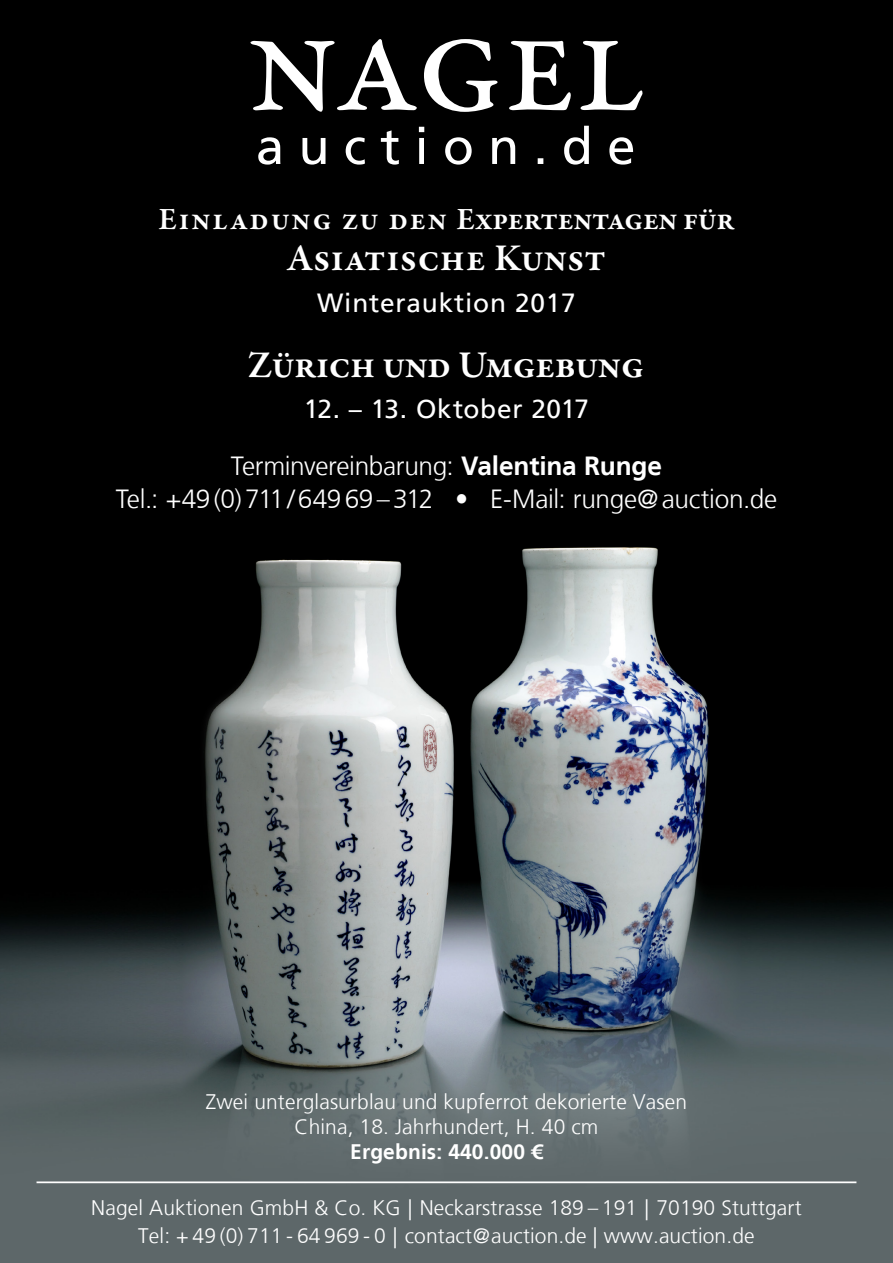
<style>
.page{position:relative;width:893px;height:1263px;background:#fff}
.page>*{position:absolute;margin:0;border:0;box-sizing:border-box;transform-origin:0 0}
.t1{font:600 38.55px "Garamond Premr Pro";letter-spacing:-.01em;color:#fff}
.t2{font:600 31.5px "Garamond Premr Pro";letter-spacing:-.005em;color:#fff}
.t3{font:300 26.25px/33.6px "Frutiger LT";letter-spacing:-.015em;color:#fff;text-align:center}
.t4{font:26.25px "Frutiger LT";letter-spacing:.03em;color:#fff}
.t5{font:300 21px/28px "Frutiger LT";letter-spacing:.005em;color:#fff;text-align:center}
.t6{font:700 21px "Frutiger LT";letter-spacing:.005em;color:#fff}
.s1{font-weight:700}
</style>
<div class="page">
<img style="left:0;top:0;width:893px;height:1263px">
<svg style="left:250px;top:39px;width:393px;height:73px"></svg>
<svg style="left:258px;top:126px;width:375px;height:39px;background:#2f2f2f"></svg>
<hr style="left:37px;top:1181px;width:819px;height:2px;background:#fff">
<hr style="left:44px;top:339px;width:805px;height:1px;background:#000">
<h2 class="t2" style="left:158px;top:200px;width:577px">Einladung zu den Expertentagen für</h2>
<h1 class="t1" style="left:287px;top:235px;width:320px">Asiatische Kunst</h1>
<p class="t4" style="left:317px;top:287px;width:260px">Winterauktion 2017</p>
<h1 class="t1" style="left:248px;top:342px;width:398px">Zürich und Umgebung</h1>
<p class="t4" style="left:304px;top:393px;width:287px">12. – 13. Oktober 2017</p>
<p class="t3" style="left:116px;top:449px;width:663px">Terminvereinbarung: <span class="s1">Valentina Runge<br></span>Tel.: +49(0)711/64969–312 • E-Mail: runge@auction.de</p>
<p class="t5" style="left:206px;top:1089px;width:483px;line-height:25.2px">Zwei unterglasurblau und kupferrot dekorierte Vasen<br>China, 18. Jahrhundert, H. 40 cm</p>
<p class="t6" style="left:350px;top:1140px;width:194px">Ergebnis: 440.000 €</p>
<p class="t5" style="left:91px;top:1194px;width:712px">Nagel Auktionen GmbH &amp; Co. KG | Neckarstrasse 189 – 191 | 70190 Stuttgart<br>Tel: + 49 (0) 711 - 64 969 - 0 | contact@auction.de | www.auction.de</p>
</div>
